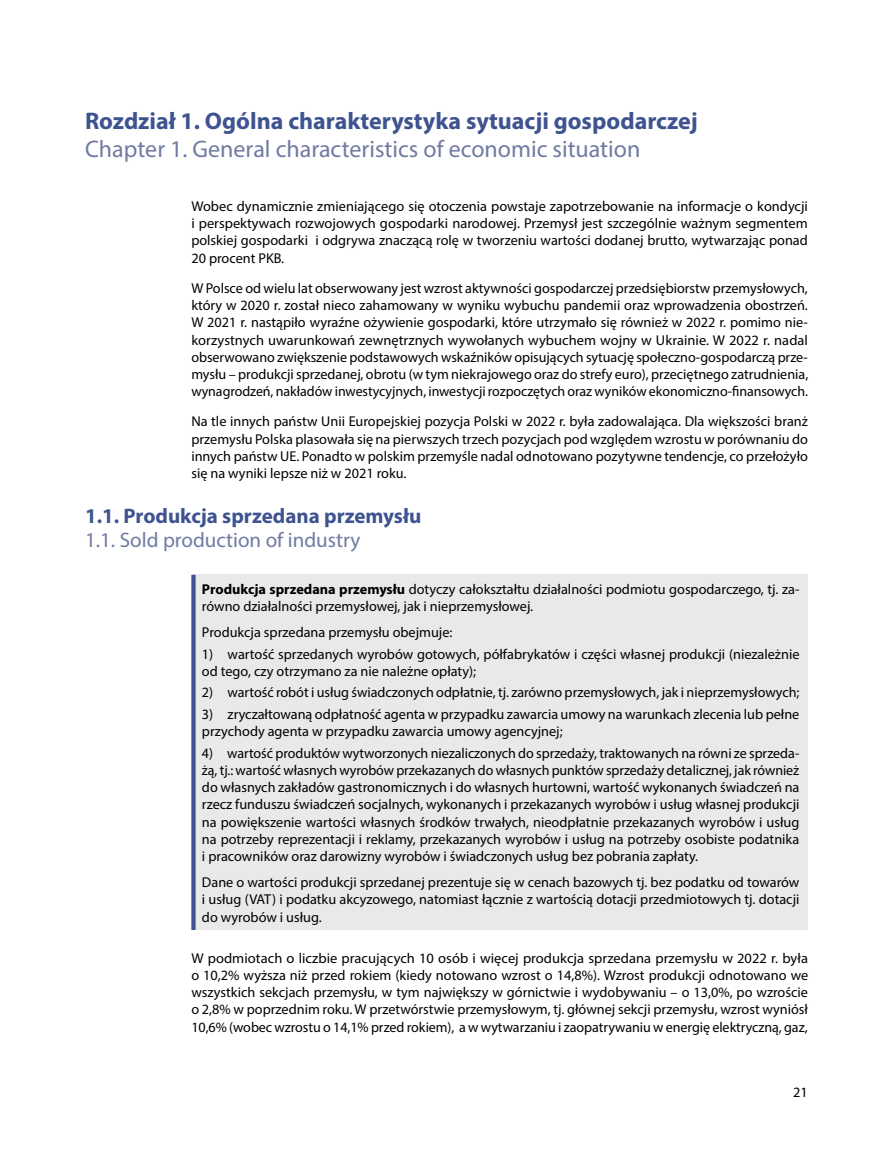
<style>
.page{position:relative;width:893px;height:1149px;background:#fff}
.page>*{position:absolute;margin:0;border:0;box-sizing:border-box;transform-origin:0 0}
.tytuł_polski_I_rzędu{font:700 24px "Myriad Pro";color:#3e538f}
.tytuł_ang_I_rzędu{font:24px "Myriad Pro";color:#707ba2}
.tytuł_polski_II_rzed{font:700 21px "Myriad Pro";color:#3e538f}
.tytul_ang_II_rzędu{font:21px "Myriad Pro";color:#707ba2}
._01_tekst_podstawowy{font:14.25px/17.2px "Myriad Pro";letter-spacing:-.005em;color:#000;text-align:justify}
.ramka_jako_tabela{font:14.25px/17.2px "Myriad Pro";color:#000}
.s1{font-weight:700}
</style>
<div class="page">
<div style="left:193px;top:574px;width:615px;height:355px;background:#e9e9e9"></div>
<div style="left:191px;top:574px;width:5px;height:355px;background:#3e538f"></div>
<p class="tytuł_polski_I_rzędu" style="left:85px;top:105px;width:614px">Rozdział 1. Ogólna charakterystyka sytuacji gospodarczej</p>
<p class="tytuł_ang_I_rzędu" style="left:85px;top:135px;width:557px">Chapter 1. General characteristics of economic situation</p>
<p class="_01_tekst_podstawowy" style="left:191px;top:197px;width:618px">Wobec dynamicznie zmieniającego się otoczenia powstaje zapotrzebowanie na informacje o kondycji i perspektywach rozwojowych gospodarki narodowej. Przemysł jest szczególnie ważnym segmentem polskiej gospodarki i odgrywa znaczącą rolę w tworzeniu wartości dodanej brutto, wytwarzając ponad 20 procent PKB.</p>
<p class="_01_tekst_podstawowy" style="left:191px;top:279px;width:618px">W Polsce od wielu lat obserwowany jest wzrost aktywności gospodarczej przedsiębiorstw przemysłowych, który w 2020 r. został nieco zahamowany w wyniku wybuchu pandemii oraz wprowadzenia obostrzeń.<br>W 2021 r. nastąpiło wyraźne ożywienie gospodarki, które utrzymało się również w 2022 r. pomimo nie&shy;korzystnych uwarunkowań zewnętrznych wywołanych wybuchem wojny w Ukrainie. W 2022 r. nadal obserwowano zwiększenie podstawowych wskaźników opisujących sytuację społeczno-gospodarczą prze&shy;mysłu – produkcji sprzedanej, obrotu (w tym niekrajowego oraz do strefy euro), przeciętnego zatrudnienia, wynagrodzeń, nakładów inwestycyjnych, inwestycji rozpoczętych oraz wyników ekonomiczno-finansowych.</p>
<p class="_01_tekst_podstawowy" style="left:191px;top:412px;width:618px">Na tle innych państw Unii Europejskiej pozycja Polski w 2022 r. była zadowalająca. Dla większości branż przemysłu Polska plasowała się na pierwszych trzech pozycjach pod względem wzrostu w porównaniu do innych państw UE. Ponadto w polskim przemyśle nadal odnotowano pozytywne tendencje, co przełożyło się na wyniki lepsze niż w 2021 roku.</p>
<p class="tytuł_polski_II_rzed" style="left:85px;top:502px;width:338px">1.1. Produkcja sprzedana przemysłu</p>
<p class="tytul_ang_II_rzędu" style="left:85px;top:527px;width:277px">1.1. Sold production of industry</p>
<p class="ramka_jako_tabela" style="left:202px;top:580px;width:599px"><span class="s1">Produkcja sprzedana przemysłu</span> dotyczy całokształtu działalności podmiotu gospodarczego, tj. za&shy;równo działalności przemysłowej, jak i nieprzemysłowej.</p>
<p class="ramka_jako_tabela" style="left:202px;top:623px;width:252px">Produkcja sprzedana przemysłu obejmuje:</p>
<p class="ramka_jako_tabela" style="left:202px;top:644px;width:599px">1) wartość sprzedanych wyrobów gotowych, półfabrykatów i części własnej produkcji (niezależnie od tego, czy otrzymano za nie należne opłaty);</p>
<p class="ramka_jako_tabela" style="left:202px;top:683px;width:599px">2) wartość robót i usług świadczonych odpłatnie, tj. zarówno przemysłowych, jak i nieprzemysłowych;</p>
<p class="ramka_jako_tabela" style="left:202px;top:705px;width:599px">3) zryczałtowaną odpłatność agenta w przypadku zawarcia umowy na warunkach zlecenia lub pełne przychody agenta w przypadku zawarcia umowy agencyjnej;</p>
<p class="ramka_jako_tabela" style="left:202px;top:743px;width:599px;text-align:justify">4) wartość produktów wytworzonych niezaliczonych do sprzedaży, traktowanych na równi ze sprzeda&shy;żą, tj.: wartość własnych wyrobów przekazanych do własnych punktów sprzedaży detalicznej, jak również do własnych zakładów gastronomicznych i do własnych hurtowni, wartość wykonanych świadczeń na rzecz funduszu świadczeń socjalnych, wykonanych i przekazanych wyrobów i usług własnej produkcji na powiększenie wartości własnych środków trwałych, nieodpłatnie przekazanych wyrobów i usług na potrzeby reprezentacji i reklamy, przekazanych wyrobów i usług na potrzeby osobiste podatnika i pracowników oraz darowizny wyrobów i świadczonych usług bez pobrania zapłaty.</p>
<p class="ramka_jako_tabela" style="left:202px;top:873px;width:599px;text-align:justify">Dane o wartości produkcji sprzedanej prezentuje się w cenach bazowych tj. bez podatku od towarów i usług (VAT) i podatku akcyzowego, natomiast łącznie z wartością dotacji przedmiotowych tj. dotacji do wyrobów i usług.</p>
<p class="_01_tekst_podstawowy" style="left:191px;top:948px;width:618px">W podmiotach o liczbie pracujących 10 osób i więcej produkcja sprzedana przemysłu w 2022 r. była o 10,2% wyższa niż przed rokiem (kiedy notowano wzrost o 14,8%). Wzrost produkcji odnotowano we wszystkich sekcjach przemysłu, w tym największy w górnictwie i wydobywaniu – o 13,0%, po wzroście o 2,8% w poprzednim roku. W przetwórstwie przemysłowym, tj. głównej sekcji przemysłu, wzrost wyniósł 10,6% (wobec wzrostu o 14,1% przed rokiem), a w wytwarzaniu i zaopatrywaniu w energię elektryczną, gaz,</p>
<p class="_01_tekst_podstawowy" style="left:793px;top:1082px;width:16px">21</p>
</div>
